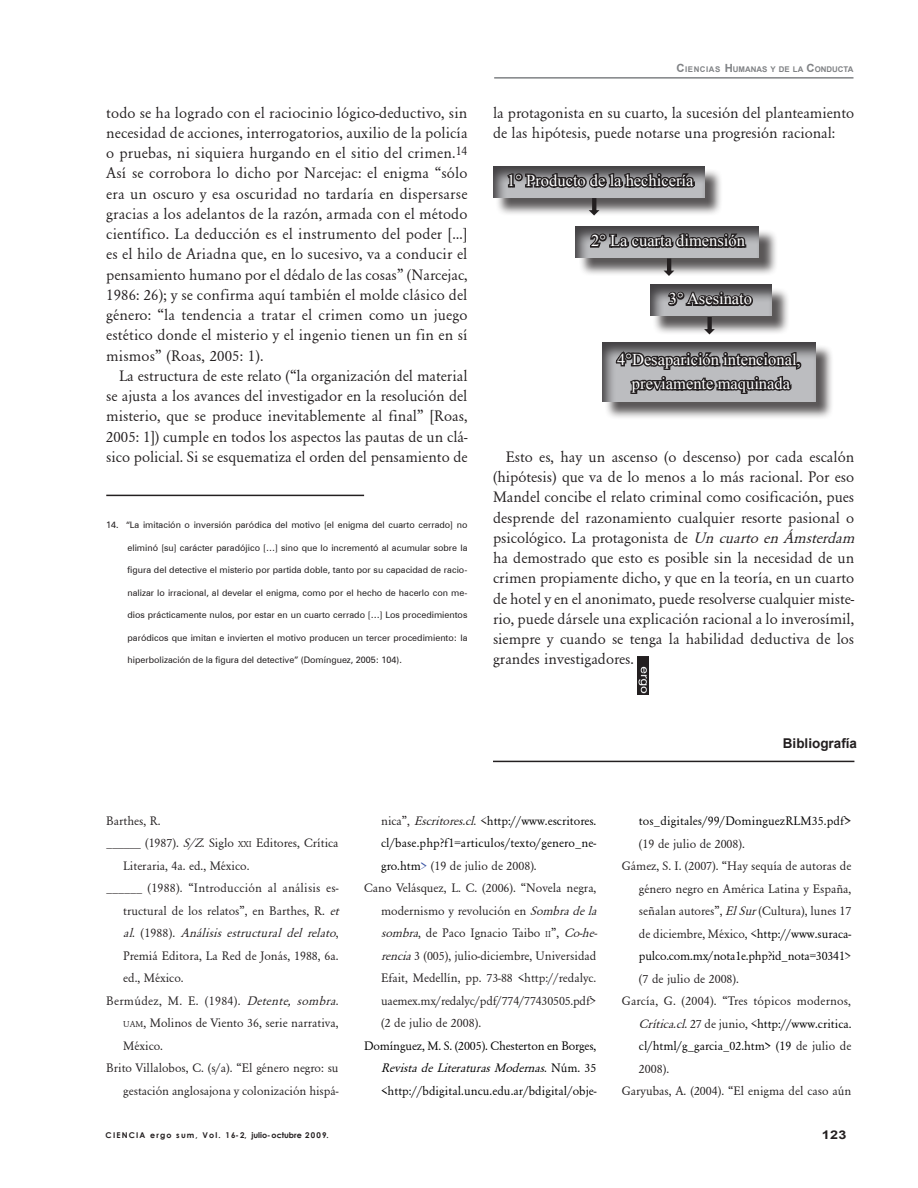
<style>
.page{position:relative;width:918px;height:1188px;background:#fff}
.page>*{position:absolute;margin:0;border:0;box-sizing:border-box;transform-origin:0 0}
.t1{font:16.5px/24px "Times New Roman";color:#fff;text-align:center}
.t2{font:15.75px/20.2px "Garamond";color:#231f20;text-align:justify}
.t3{font:700 13.5px "Arial";color:#231f20}
.t4{font:12.75px "Garamond";color:#231f20}
.t5{font:12.75px/22.5px "Garamond";color:#000;text-align:justify}
.t6{font:italic 12.75px "Garamond";letter-spacing:.01em;color:#231f20}
.t7{font:12.75px "Garamond";letter-spacing:.025em;color:#231f20}
.t8{font:700 12px "Arial";color:#231f20;scale:1.2 1}
.t9{font:9px "Zurich BT";color:#231f20}
.t10{font:700 7.95px "Century Gothic";letter-spacing:.15em;color:#231f20}
.t11{font:700 7.8px "Arial";color:#808285}
.s1{font-size:11.25px}
.s2{font-style:italic}
.s3{font-size:8.85px}
.s4{font-style:normal}
.s5{color:#231f20}
.s6{font-style:italic;color:#231f20}
.s7{color:#000}
.s8{color:#3853a3}
.s9{font-weight:700;color:#231f20}
</style>
<div class="page">
<hr style="left:494px;top:77px;width:360px;height:2px;background:#808285">
<div style="left:578px;top:228px;width:216px;height:61px;background:#231f20;opacity:.75"></div>
<div style="left:563px;top:220px;width:196px;height:40px;background:#231f20;opacity:.75"></div>
<div style="left:652px;top:287px;width:145px;height:54px;background:#231f20;opacity:.75"></div>
<div style="left:647px;top:283px;width:125px;height:36px;background:#231f20;opacity:.75"></div>
<svg style="left:665px;top:288px;width:90px;height:21px;background:#5d5b5d"></svg>
<div style="left:604px;top:345px;width:237px;height:82px;background:#231f20;opacity:.75"></div>
<div style="left:599px;top:341px;width:218px;height:63px;background:#231f20;opacity:.75"></div>
<div style="left:495px;top:168px;width:234px;height:54px;background:#231f20;opacity:.75"></div>
<div style="left:490px;top:165px;width:215px;height:34px;background:#231f20;opacity:.75"></div>
<svg style="left:505px;top:170px;width:191px;height:22px;background:#615f61"></svg>
<svg style="left:589px;top:198px;width:10px;height:18px"></svg>
<svg style="left:586px;top:231px;width:162px;height:45px;background:#848384"></svg>
<svg style="left:614px;top:317px;width:189px;height:79px"></svg>
<hr style="left:493px;top:761px;width:361px;height:1px;background:#231f20">
<img style="left:637px;top:657px;width:11px;height:38px">
<hr style="left:106px;top:495px;width:258px;height:1px;background:#231f20">
<p class="t2" style="left:106px;top:102px;width:363px">todo se ha logrado con el raciocinio lógico-deductivo, sin necesidad de acciones, interrogatorios, auxilio de la policía o pruebas, ni siquiera hurgando en el sitio del crimen.<sup>14<br></sup>Así se corrobora lo dicho por Narcejac: el enigma “sólo era un oscuro y esa oscuridad no tardaría en dispersarse gracias a los adelantos de la razón, armada con el método científico. La deducción es el instrumento del poder […] es el hilo de Ariadna que, en lo sucesivo, va a conducir el pensamiento humano por el dédalo de las cosas” (Narcejac, 1986: 26); y se confirma aquí también el molde clásico del género: “la tendencia a tratar el crimen como un juego estético donde el misterio y el ingenio tienen un fin en sí mismos” (Roas, 2005: 1).</p>
<p class="t2" style="left:106px;top:366px;width:363px;text-indent:13px">La estructura de este relato (“la organización del material se ajusta a los avances del investigador en la resolución del misterio, que se produce inevitablemente al final” [Roas, 2005: 1]) cumple en todos los aspectos las pautas de un clá&shy;sico policial. Si se esquematiza el orden del pensamiento de</p>
<p class="t9" style="left:106px;top:520px;width:363px">14. “La imitación o inversión paródica del motivo [el enigma del cuarto cerrado] no</p>
<p class="t9" style="left:128px;top:542px;width:341px">eliminó [su] carácter paradójico […] sino que lo incrementó al acumular sobre la</p>
<p class="t9" style="left:128px;top:565px;width:341px">figura del detective el misterio por partida doble, tanto por su capacidad de racio-</p>
<p class="t9" style="left:128px;top:587px;width:341px">nalizar lo irracional, al develar el enigma, como por el hecho de hacerlo con me-</p>
<p class="t9" style="left:128px;top:610px;width:341px">dios prácticamente nulos, por estar en un cuarto cerrado […] Los procedimientos</p>
<p class="t9" style="left:128px;top:632px;width:341px">paródicos que imitan e invierten el motivo producen un tercer procedimiento: la</p>
<p class="t9" style="left:128px;top:655px;width:276px">hiperbolización de la figura del detective” (Domínguez, 2005: 104).</p>
<p class="t11" style="left:676px;top:64px;width:179px"><span class="s1">C</span>IENC IAS <span class="s1">H</span>UMANAS Y DE LA <span class="s1">C</span>ONDUCTA</p>
<p class="t2" style="left:493px;top:102px;width:363px">la protagonista en su cuarto, la sucesión del planteamiento de las hipótesis, puede notarse una progresión racional:</p>
<p class="t1" style="left:507px;top:168px;width:188px">1° Producto de la hechicería</p>
<p class="t1" style="left:591px;top:228px;width:155px">2° La cuarta dimensión</p>
<p class="t1" style="left:669px;top:287px;width:85px">3° Asesinato</p>
<p class="t1" style="left:617px;top:347px;width:185px">4°Desaparición intencional, previamente maquinada</p>
<p class="t2" style="left:493px;top:447px;width:363px;text-indent:13px">Esto es, hay un ascenso (o descenso) por cada escalón (hipótesis) que va de lo menos a lo más racional. Por eso Mandel concibe el relato criminal como cosificación, pues desprende del razonamiento cualquier resorte pasional o psicológico. La protagonista de <span class="s2">Un cuarto en Ámsterdam </span>ha demostrado que esto es posible sin la necesidad de un crimen propiamente dicho, y que en la teoría, en un cuarto de hotel y en el anonimato, puede resolverse cualquier miste&shy;rio, puede dársele una explicación racional a lo inverosímil, siempre y cuando se tenga la habilidad deductiva de los grandes investigadores.</p>
<p class="t3" style="left:783px;top:734px;width:76px">Bibliografía</p>
<p class="t4" style="left:106px;top:814px;width:56px">Barthes, R.</p>
<p class="t4" style="left:106px;top:836px;width:234px">______ (1987). <span class="s2">S/Z</span>. Siglo <span class="s3">XXI</span> Editores, Crítica</p>
<p class="t4" style="left:123px;top:859px;width:128px">Literaria, 4a. ed., México.</p>
<p class="t4" style="left:106px;top:881px;width:234px">______ (1988). “Introducción al análisis es-</p>
<p class="t4" style="left:123px;top:904px;width:217px">tructural de los relatos”, en Barthes, R. <span class="s2">et</span></p>
<p class="t6" style="left:123px;top:926px;width:217px">al<span class="s4">. (1988).</span> Análisis estructural del relato<span class="s4">,</span></p>
<p class="t4" style="left:123px;top:949px;width:217px">Premiá Editora, La Red de Jonás, 1988, 6a.</p>
<p class="t4" style="left:123px;top:971px;width:62px">ed., México.</p>
<p class="t7" style="left:106px;top:994px;width:234px">Bermúdez, M. E. (1984). <span class="s2">Detente, sombra</span>.</p>
<p class="t4" style="left:123px;top:1016px;width:217px"><span class="s3">UAM</span>, Molinos de Viento 36, serie narrativa,</p>
<p class="t4" style="left:123px;top:1039px;width:41px">México.</p>
<p class="t4" style="left:106px;top:1061px;width:234px">Brito Villalobos, C. (s/a). “El género negro: su</p>
<p class="t4" style="left:123px;top:1084px;width:217px">gestación anglosajona y colonización hispá-</p>
<p class="t5" style="left:381px;top:809px;width:217px"><span class="s5">nica”,</span> <span class="s6">Escritores.cl</span><span class="s5">. &lt;</span>http://www.escritores.</p>
<p class="t5" style="left:381px;top:832px;width:217px">cl/base.php?f1=articulos/texto/genero_ne-</p>
<p class="t4" style="left:381px;top:859px;width:157px"><span class="s7">gro.htm</span><span class="s8">&gt;</span> (19 de julio de 2008).</p>
<p class="t4" style="left:364px;top:881px;width:234px">Cano Velásquez, L. C. (2006). “Novela negra,</p>
<p class="t4" style="left:381px;top:904px;width:217px">modernismo y revolución en <span class="s2">Sombra de la</span></p>
<p class="t4" style="left:381px;top:926px;width:218px"><span class="s2">sombra</span>, de Paco Ignacio Taibo <span class="s3">II</span>”, <span class="s2">Co-he-</span></p>
<p class="t4" style="left:381px;top:949px;width:217px"><span class="s2">rencia</span> 3 (005), julio-diciembre, Universidad</p>
<p class="t4" style="left:381px;top:971px;width:217px">Efait, Medellín, pp. 73-88 &lt;http://redalyc.</p>
<p class="t4" style="left:381px;top:994px;width:217px">uaemex.mx/redalyc/pdf/774/77430505.pdf&gt;</p>
<p class="t4" style="left:381px;top:1016px;width:102px">(2 de julio de 2008).</p>
<p class="t5" style="left:381px;top:1034px;width:217px;text-indent:-17px">Domínguez, M. S. (2005). Chesterton en Borges, <span class="s2">Revista de Literaturas Modernas</span>. Núm. 35 &lt;http://bdigital.uncu.edu.ar/bdigital/obje-</p>
<p class="t5" style="left:639px;top:810px;width:214px">tos_digitales/99/DominguezRLM35.pdf<span class="s9">&gt;</span></p>
<p class="t4" style="left:639px;top:837px;width:108px">(19 de julio de 2008).</p>
<p class="t4" style="left:622px;top:859px;width:231px">Gámez, S. I. (2007). “Hay sequía de autoras de</p>
<p class="t4" style="left:639px;top:882px;width:214px">género negro en América Latina y España,</p>
<p class="t4" style="left:639px;top:904px;width:214px">señalan autores”, <span class="s2">El Sur</span> (Cultura), lunes 17</p>
<p class="t4" style="left:639px;top:927px;width:214px">de diciembre, México, &lt;<span class="s7">http://www.suraca-</span></p>
<p class="t5" style="left:639px;top:945px;width:214px">pulco.com.mx/nota1e.php?id_nota=30341<span class="s5">&gt;</span></p>
<p class="t4" style="left:639px;top:972px;width:102px">(7 de julio de 2008).</p>
<p class="t4" style="left:622px;top:994px;width:231px">García, G. (2004). “Tres tópicos modernos,</p>
<p class="t5" style="left:639px;top:1013px;width:214px"><span class="s6">Crítica.cl</span><span class="s5">. 27 de junio, &lt;</span>http://www.critica.</p>
<p class="t5" style="left:639px;top:1035px;width:214px">cl/html/g_garcia_02.htm&gt; (19 <span class="s5">de julio de</span></p>
<p class="t4" style="left:639px;top:1062px;width:32px">2008).</p>
<p class="t4" style="left:622px;top:1084px;width:231px">Garyubas, A. (2004). “El enigma del caso aún</p>
<p class="t10" style="left:106px;top:1129px;width:225px">CIENCIA ergo sum, Vol. 16-2, julio-octubre 2009.</p>
<p class="t8" style="left:822px;top:1127px;width:22px">123</p>
</div>
